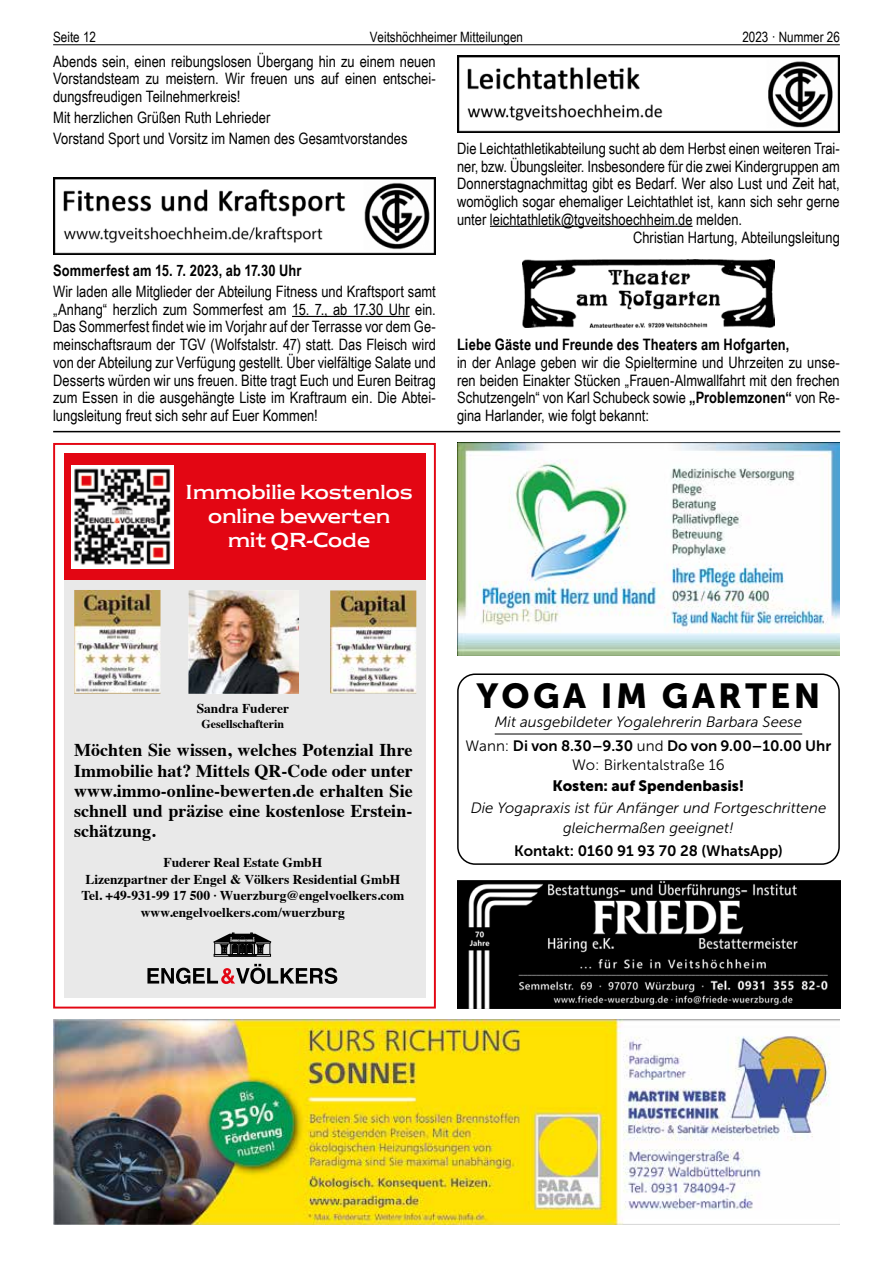
<style>
.page{position:relative;width:893px;height:1263px;background:#fff}
.page>*{position:absolute;margin:0;border:0;box-sizing:border-box;transform-origin:0 0}
.t1{font:34.5px "Museo Sans 900";letter-spacing:.1em;color:#000}
.t2{font:21px/24px "Newtext EFML";letter-spacing:-.02em;color:#fff;text-align:center}
.t3{font:700 18px/20.2px "Times";color:#000;text-align:justify}
.t4{font:15.75px/17.7px "Arial Narrow";color:#000;text-align:justify}
.t5{font:700 15.75px "Arial Narrow";letter-spacing:.01em;color:#000}
.t6{font:italic 15px/19.4px "Museo Sans 300";color:#000;text-align:center}
.t7{font:15px "Museo Sans 700";color:#000}
.t8{font:15px "Museo Sans 900";color:#000}
.t9{font:15px "Museo Sans 300";color:#000}
.t10{font:14.25px "Arial Narrow";color:#000}
.t11{font:700 13.5px/16.5px "Times";color:#000;text-align:center}
.t12{font:700 12px "Times";color:#000}
.s1{font-weight:700}
.s2{font-family:"Museo Sans 300"}
</style>
<div class="page">
<hr style="left:53px;top:44px;width:787px;height:1px;background:#000">
<hr style="left:292px;top:316px;width:118px;height:1px;background:#000">
<img style="left:53px;top:177px;width:383px;height:77px">
<hr style="left:490px;top:226px;width:203px;height:1px;background:#000">
<img style="left:457px;top:55px;width:383px;height:77px">
<img style="left:522px;top:260px;width:252px;height:68px">
<div style="left:53px;top:443px;width:383px;height:565px;border:2px solid #e30613"></div>
<div style="left:64px;top:454px;width:361px;height:10px;background:#e30613"></div>
<div style="left:64px;top:475px;width:361px;height:523px;background:#e9e9e9"></div>
<svg style="left:147px;top:964px;width:190px;height:20px"></svg>
<svg style="left:213px;top:933px;width:59px;height:24px"></svg>
<div style="left:64px;top:460px;width:361px;height:120px;background:#e30613"></div>
<img style="left:188px;top:590px;width:111px;height:104px">
<img style="left:74px;top:590px;width:87px;height:104px">
<img style="left:71px;top:466px;width:102px;height:103px">
<img style="left:330px;top:590px;width:86px;height:103px">
<img style="left:457px;top:880px;width:383px;height:128px">
<img style="left:53px;top:1020px;width:787px;height:205px">
<img style="left:457px;top:443px;width:383px;height:212px">
<hr style="left:495px;top:734px;width:307px;height:1px;background:#000">
<div style="left:457px;top:673px;width:383px;height:192px;border:2px solid #000;border-radius:17px"></div>
<hr style="left:53px;top:431px;width:787px;height:1px;background:#000">
<p class="t10" style="left:53px;top:27px;width:44px">Seite 12</p>
<p class="t10" style="left:370px;top:27px;width:155px">Veitshöchheimer Mitteilungen</p>
<p class="t10" style="left:742px;top:27px;width:99px">2023 · Nummer 26</p>
<p class="t4" style="left:53px;top:52px;width:384px">Abends sein, einen reibungslosen Übergang hin zu einem neuen Vorstandsteam zu meistern. Wir freuen uns auf einen entschei&shy;dungsfreudigen Teilnehmerkreis!</p>
<p class="t4" style="left:53px;top:107px;width:356px;line-height:21.1px">Mit herzlichen Grüßen Ruth Lehrieder<br>Vorstand Sport und Vorsitz im Namen des Gesamtvorstandes</p>
<p class="t4" style="left:457px;top:139px;width:384px">Die Leichtathletikabteilung sucht ab dem Herbst einen weiteren Trai-</p>
<p class="t4" style="left:457px;top:157px;width:384px">ner, bzw. Übungsleiter. Insbesondere für die zwei Kindergruppen am</p>
<p class="t4" style="left:457px;top:174px;width:384px">Donnerstagnachmittag gibt es Bedarf. Wer also Lust und Zeit hat,</p>
<p class="t4" style="left:457px;top:192px;width:384px">womöglich sogar ehemaliger Leichtathlet ist, kann sich sehr gerne</p>
<p class="t4" style="left:457px;top:210px;width:286px">unter leichtathletik@tgveitshoechheim.de melden.</p>
<p class="t4" style="left:633px;top:228px;width:208px">Christian Hartung, Abteilungsleitung</p>
<p class="t5" style="left:53px;top:258px;width:250px">Sommerfest am 15. 7. 2023, ab 17.30 Uhr</p>
<p class="t4" style="left:53px;top:282px;width:384px">Wir laden alle Mitglieder der Abteilung Fitness und Kraftsport samt „Anhang“ herzlich zum Sommerfest am 15. 7., ab 17.30 Uhr ein.<br>Das Sommerfest findet wie im Vorjahr auf der Terrasse vor dem Ge&shy;meinschaftsraum der TGV (Wolfstalstr. 47) statt. Das Fleisch wird von der Abteilung zur Verfügung gestellt. Über vielfältige Salate und Desserts würden wir uns freuen. Bitte tragt Euch und Euren Beitrag zum Essen in die ausgehängte Liste im Kraftraum ein. Die Abtei&shy;lungsleitung freut sich sehr auf Euer Kommen!</p>
<p class="t5" style="left:457px;top:332px;width:334px">Liebe Gäste und Freunde des Theaters am Hofgarten,</p>
<p class="t4" style="left:457px;top:353px;width:384px">in der Anlage geben wir die Spieltermine und Uhrzeiten zu unse&shy;ren beiden Einakter Stücken „Frauen-Almwallfahrt mit den frechen Schutzengeln“ von Karl Schubeck sowie <span class="s1">„Problemzonen“</span> von Re&shy;gina Harlander, wie folgt bekannt:</p>
<h2 class="t2" style="left:185px;top:480px;width:229px">Immobilie kostenlos online bewerten<br>mit QR-Code</h2>
<p class="t11" style="left:197px;top:699px;width:94px">Sandra Fuderer</p>
<p class="t12" style="left:202px;top:713px;width:84px">Gesellschafterin</p>
<p class="t3" style="left:74px;top:738px;width:340px">Möchten Sie wissen, welches Potenzial Ihre Immobilie hat? Mittels QR-Code oder unter www.immo-online-bewerten.de erhalten Sie schnell und präzise eine kostenlose Erstein&shy;schätzung.</p>
<p class="t11" style="left:81px;top:853px;width:325px">Fuderer Real Estate GmbH<br>Lizenzpartner der Engel &amp; Völkers Residential GmbH Tel. +49-931-99 17 500 · Wuerzburg@engelvoelkers.com www.engelvoelkers.com/wuerzburg</p>
<h1 class="t1" style="left:476px;top:676px;width:345px">YOGA IM GARTEN</h1>
<p class="t6" style="left:495px;top:712px;width:309px">Mit ausgebildeter Yogalehrerin Barbara Seese</p>
<p class="t7" style="left:466px;top:737px;width:367px"><span class="s2">Wann:</span> Di von 8.30–9.30 <span class="s2">und</span> Do von 9.00–10.00 Uhr</p>
<p class="t9" style="left:572px;top:757px;width:154px">Wo: Birkentalstraße 16</p>
<p class="t8" style="left:552px;top:777px;width:193px">Kosten: auf Spendenbasis!</p>
<p class="t6" style="left:471px;top:798px;width:357px">Die Yogapraxis ist für Anfänger und Fortgeschrittene gleichermaßen geeignet!</p>
<p class="t7" style="left:514px;top:843px;width:270px">Kontakt: 0160 91 93 70 28 (WhatsApp)</p>
</div>
